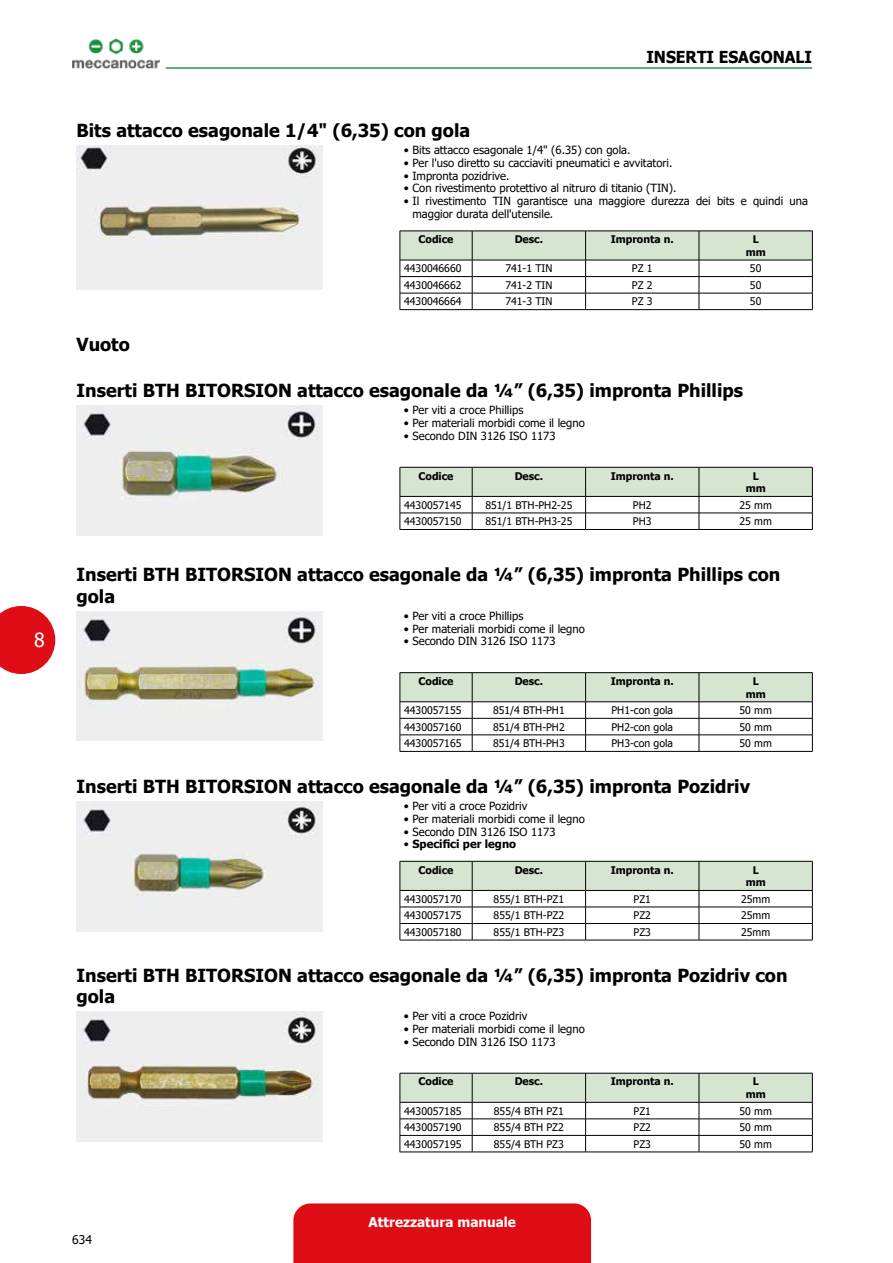
<style>
.page{position:relative;width:893px;height:1263px;background:#fff}
.page>*{position:absolute;margin:0;border:0;box-sizing:border-box;transform-origin:0 0}
.t1{font:19.5px "Tahoma";color:#fff}
.t2{font:700 18px/21.6px "Tahoma";color:#000}
.t3{font:700 16.5px "Tahoma";color:#000;scale:.95 1}
.t4{font:700 13.5px "Tahoma";color:#fff}
.t5{font:12px "Tahoma";color:#000}
.t6{font:11.25px/12.8px "Tahoma";color:#000}
.t7{font:700 11.25px "Tahoma";color:#000}
.t8{font:10.5px "Tahoma";color:#000}
.t9{font:700 10.5px/12.6px "Tahoma";color:#000;text-align:center}
.s1{font-weight:400}
</style>
<div class="page">
<div style="left:293px;top:1203px;width:298px;height:60px;background:#de0c15"></div>
<svg style="left:0;top:606px;width:55px;height:68px;background:#e33139"></svg>
<img style="left:72px;top:38px;width:87px;height:31px">
<hr style="left:166px;top:67px;width:646px;height:2px;background:#28974e">
<img style="left:77px;top:146px;width:246px;height:144px">
<svg style="left:400px;top:231px;width:413px;height:78px"></svg>
<hr style="left:400px;top:309px;width:72px;height:1px;background:#000">
<hr style="left:472px;top:309px;width:114px;height:1px;background:#000">
<hr style="left:586px;top:309px;width:113px;height:1px;background:#000">
<hr style="left:699px;top:309px;width:114px;height:1px;background:#000">
<img style="left:77px;top:406px;width:246px;height:129px">
<svg style="left:400px;top:467px;width:413px;height:62px"></svg>
<hr style="left:400px;top:529px;width:72px;height:1px;background:#000">
<hr style="left:472px;top:529px;width:114px;height:1px;background:#000">
<hr style="left:586px;top:529px;width:113px;height:1px;background:#000">
<hr style="left:699px;top:529px;width:114px;height:1px;background:#000">
<img style="left:77px;top:611px;width:246px;height:130px">
<hr style="left:400px;top:672px;width:72px;height:1px;background:#000">
<hr style="left:472px;top:672px;width:114px;height:1px;background:#000">
<hr style="left:586px;top:672px;width:113px;height:1px;background:#000">
<hr style="left:699px;top:672px;width:114px;height:1px;background:#000">
<svg style="left:400px;top:673px;width:413px;height:78px"></svg>
<hr style="left:400px;top:751px;width:72px;height:1px;background:#000">
<hr style="left:472px;top:751px;width:114px;height:1px;background:#000">
<hr style="left:586px;top:751px;width:113px;height:1px;background:#000">
<hr style="left:699px;top:751px;width:114px;height:1px;background:#000">
<img style="left:77px;top:801px;width:246px;height:130px">
<svg style="left:400px;top:861px;width:413px;height:79px"></svg>
<hr style="left:400px;top:940px;width:72px;height:1px;background:#000">
<hr style="left:472px;top:940px;width:114px;height:1px;background:#000">
<hr style="left:586px;top:940px;width:113px;height:1px;background:#000">
<hr style="left:699px;top:940px;width:114px;height:1px;background:#000">
<img style="left:77px;top:1012px;width:246px;height:129px">
<svg style="left:400px;top:1073px;width:413px;height:79px"></svg>
<hr style="left:400px;top:1152px;width:72px;height:1px;background:#000">
<hr style="left:472px;top:1152px;width:114px;height:1px;background:#000">
<hr style="left:586px;top:1152px;width:113px;height:1px;background:#000">
<hr style="left:699px;top:1152px;width:114px;height:1px;background:#000">
<h1 class="t1" style="left:34px;top:627px;width:12px">8</h1>
<h3 class="t3" style="left:646px;top:45px;width:99px">Inserti esag</h3>
<h3 class="t3" style="left:761px;top:45px;width:25px">onal</h3>
<h3 class="t3" style="left:805px;top:45px;width:9px">i</h3>
<h2 class="t2" style="left:77px;top:120px;width:395px">Bits attacco esagonale 1/4" (6,35) con gola</h2>
<p class="t6" style="left:404px;top:144px;width:228px">• Bits attacco esagonale 1/4" (6.35) con gola.</p>
<p class="t6" style="left:404px;top:157px;width:270px">• Per l'uso diretto su cacciaviti pneumatici e avvitatori.</p>
<p class="t6" style="left:404px;top:170px;width:107px">• Impronta pozidrive.</p>
<p class="t6" style="left:404px;top:183px;width:274px">• Con rivestimento protettivo al nitruro di titanio (TIN).</p>
<p class="t6" style="left:412px;top:195px;width:397px;text-indent:-9px">• Il rivestimento TIN garantisce una maggiore durezza dei bits e quindi una maggior durata dell'utensile.</p>
<p class="t9" style="left:418px;top:233px;width:37px">Codice</p>
<p class="t9" style="left:515px;top:233px;width:30px">Desc.</p>
<p class="t9" style="left:611px;top:233px;width:65px">Impronta n.</p>
<p class="t9" style="left:746px;top:233px;width:22px">L mm</p>
<p class="t8" style="left:404px;top:261px;width:59px">4430046660</p>
<p class="t8" style="left:505px;top:261px;width:49px">741-1 TIN</p>
<p class="t8" style="left:632px;top:261px;width:22px">PZ 1</p>
<p class="t8" style="left:750px;top:261px;width:13px">50</p>
<p class="t8" style="left:404px;top:278px;width:59px">4430046662</p>
<p class="t8" style="left:505px;top:278px;width:49px">741-2 TIN</p>
<p class="t8" style="left:632px;top:278px;width:22px">PZ 2</p>
<p class="t8" style="left:750px;top:278px;width:13px">50</p>
<p class="t8" style="left:404px;top:295px;width:59px">4430046664</p>
<p class="t8" style="left:505px;top:295px;width:49px">741-3 TIN</p>
<p class="t8" style="left:632px;top:295px;width:22px">PZ 3</p>
<p class="t8" style="left:750px;top:295px;width:13px">50</p>
<h2 class="t2" style="left:77px;top:335px;width:55px">Vuoto</h2>
<h2 class="t2" style="left:77px;top:381px;width:668px">Inserti BTH BITORSION attacco esagonale da ¼” (6,35) impronta Phillips</h2>
<p class="t6" style="left:404px;top:405px;width:121px">• Per viti a croce Phillips</p>
<p class="t6" style="left:404px;top:417px;width:182px">• Per materiali morbidi come il legno</p>
<p class="t6" style="left:404px;top:430px;width:153px">• Secondo DIN 3126 ISO 1173</p>
<p class="t9" style="left:418px;top:470px;width:37px">Codice</p>
<p class="t9" style="left:515px;top:470px;width:30px">Desc.</p>
<p class="t9" style="left:611px;top:470px;width:65px">Impronta n.</p>
<p class="t9" style="left:746px;top:470px;width:22px">L mm</p>
<p class="t8" style="left:404px;top:498px;width:59px">4430057145</p>
<p class="t8" style="left:485px;top:498px;width:89px">851/1 BTH-PH2-25</p>
<p class="t8" style="left:633px;top:498px;width:20px">PH2</p>
<p class="t8" style="left:739px;top:498px;width:34px">25 mm</p>
<p class="t8" style="left:404px;top:514px;width:59px">4430057150</p>
<p class="t8" style="left:485px;top:514px;width:89px">851/1 BTH-PH3-25</p>
<p class="t8" style="left:633px;top:514px;width:20px">PH3</p>
<p class="t8" style="left:739px;top:514px;width:34px">25 mm</p>
<h2 class="t2" style="left:77px;top:564px;width:705px">Inserti BTH BITORSION attacco esagonale da ¼” (6,35) impronta Phillips con gola</h2>
<p class="t6" style="left:404px;top:610px;width:121px">• Per viti a croce Phillips</p>
<p class="t6" style="left:404px;top:623px;width:182px">• Per materiali morbidi come il legno</p>
<p class="t6" style="left:404px;top:635px;width:153px">• Secondo DIN 3126 ISO 1173</p>
<p class="t9" style="left:418px;top:675px;width:37px">Codice</p>
<p class="t9" style="left:515px;top:675px;width:30px">Desc.</p>
<p class="t9" style="left:611px;top:675px;width:65px">Impronta n.</p>
<p class="t9" style="left:746px;top:675px;width:22px">L mm</p>
<p class="t8" style="left:404px;top:703px;width:59px">4430057155</p>
<p class="t8" style="left:493px;top:703px;width:73px">851/4 BTH-PH1</p>
<p class="t8" style="left:611px;top:703px;width:63px">PH1-con gola</p>
<p class="t8" style="left:739px;top:703px;width:34px">50 mm</p>
<p class="t8" style="left:404px;top:720px;width:59px">4430057160</p>
<p class="t8" style="left:493px;top:720px;width:73px">851/4 BTH-PH2</p>
<p class="t8" style="left:611px;top:720px;width:63px">PH2-con gola</p>
<p class="t8" style="left:739px;top:720px;width:34px">50 mm</p>
<p class="t8" style="left:404px;top:736px;width:59px">4430057165</p>
<p class="t8" style="left:493px;top:736px;width:73px">851/4 BTH-PH3</p>
<p class="t8" style="left:611px;top:736px;width:63px">PH3-con gola</p>
<p class="t8" style="left:739px;top:736px;width:34px">50 mm</p>
<h2 class="t2" style="left:77px;top:776px;width:675px">Inserti BTH BITORSIO N attacco esagonale da ¼” (6,35) impronta Pozidriv</h2>
<p class="t6" style="left:404px;top:800px;width:125px">• Per viti a croce Pozidriv</p>
<p class="t6" style="left:404px;top:813px;width:182px">• Per materiali morbidi come il legno</p>
<p class="t6" style="left:404px;top:826px;width:153px">• Secondo DIN 3126 ISO 1173</p>
<p class="t7" style="left:404px;top:836px;width:114px"><span class="s1">•</span> Specifici per legno</p>
<p class="t9" style="left:418px;top:864px;width:37px">Codice</p>
<p class="t9" style="left:515px;top:864px;width:30px">Desc.</p>
<p class="t9" style="left:611px;top:864px;width:65px">Impronta n.</p>
<p class="t9" style="left:746px;top:864px;width:22px">L mm</p>
<p class="t8" style="left:404px;top:892px;width:59px">4430057170</p>
<p class="t8" style="left:494px;top:892px;width:72px">855/1 BTH-PZ1</p>
<p class="t8" style="left:634px;top:892px;width:19px">PZ1</p>
<p class="t8" style="left:741px;top:892px;width:31px">25mm</p>
<p class="t8" style="left:404px;top:908px;width:59px">4430057175</p>
<p class="t8" style="left:494px;top:908px;width:72px">855/1 BTH-PZ2</p>
<p class="t8" style="left:634px;top:908px;width:19px">PZ2</p>
<p class="t8" style="left:741px;top:908px;width:31px">25mm</p>
<p class="t8" style="left:404px;top:925px;width:59px">4430057180</p>
<p class="t8" style="left:494px;top:925px;width:72px">855/1 BTH-PZ3</p>
<p class="t8" style="left:634px;top:925px;width:19px">PZ3</p>
<p class="t8" style="left:741px;top:925px;width:31px">25mm</p>
<h2 class="t2" style="left:77px;top:965px;width:712px">Inserti BTH BITORSIO N attacco esagonale da ¼” (6,35) impronta Pozidriv con gola</h2>
<p class="t6" style="left:404px;top:1010px;width:125px">• Per viti a croce Pozidriv</p>
<p class="t6" style="left:404px;top:1023px;width:182px">• Per materiali morbidi come il legno</p>
<p class="t6" style="left:404px;top:1036px;width:153px">• Secondo DIN 3126 ISO 1173</p>
<p class="t9" style="left:418px;top:1076px;width:37px">Codice</p>
<p class="t9" style="left:515px;top:1076px;width:30px">Desc.</p>
<p class="t9" style="left:611px;top:1076px;width:65px">Impronta n.</p>
<p class="t9" style="left:746px;top:1076px;width:22px">L mm</p>
<p class="t8" style="left:404px;top:1104px;width:59px">4430057185</p>
<p class="t8" style="left:494px;top:1104px;width:72px">855/4 BTH PZ1</p>
<p class="t8" style="left:634px;top:1104px;width:19px">PZ1</p>
<p class="t8" style="left:739px;top:1104px;width:34px">50 mm</p>
<p class="t8" style="left:404px;top:1120px;width:59px">4430057190</p>
<p class="t8" style="left:494px;top:1120px;width:72px">855/4 BTH PZ2</p>
<p class="t8" style="left:634px;top:1120px;width:19px">PZ2</p>
<p class="t8" style="left:739px;top:1120px;width:34px">50 mm</p>
<p class="t8" style="left:404px;top:1137px;width:59px">4430057195</p>
<p class="t8" style="left:494px;top:1137px;width:72px">855/4 BTH PZ3</p>
<p class="t8" style="left:634px;top:1137px;width:19px">PZ3</p>
<p class="t8" style="left:739px;top:1137px;width:34px">50 mm</p>
<p class="t5" style="left:72px;top:1231px;width:21px">634</p>
<p class="t4" style="left:369px;top:1212px;width:149px">Attrezzatura manuale</p>
</div>
